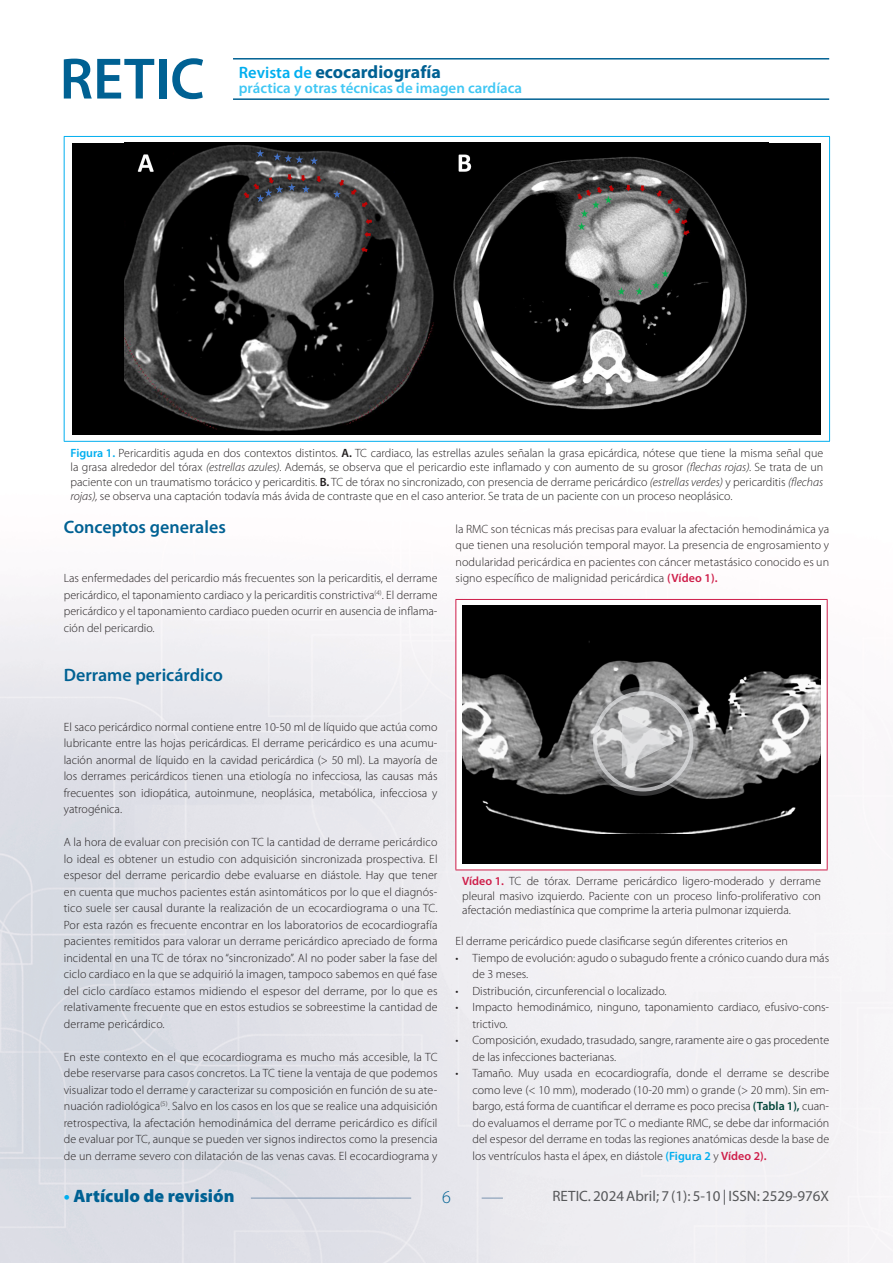
<style>
.page{position:relative;width:893px;height:1263px;background:#fff}
.page>*{position:absolute;margin:0;border:0;box-sizing:border-box;transform-origin:0 0}
._02_Primer_Orden{font:600 18px "Myriad Pro";color:#006193}
.t1{font:700 18px "Myriad Pro";color:#006193}
.t2{font:900 18px "Myriad Pro";color:#006193}
.t3{font:300 18px "Myriad Pro";color:#006193}
.t4{font:15px "Myriad Pro";color:#57585a}
.t5{font:600 15px "Myriad Pro";color:#40c7f4}
._01_Texto_comun{font:300 12px/16.5px "Myriad Pro";color:#231f20;text-align:justify}
.Pies_video{font:300 12px/14.4px "Myriad Pro";color:#231f20;text-align:justify}
.s1{font-weight:600;font-size:16.5px;color:#00aeef}
.s2{font-weight:600;color:#00aeef}
.s3{font-weight:600}
.s4{font-style:italic}
.s5{font-weight:600;color:#ce1d49}
.s6{font-weight:600;color:#004438}
.s7{font-weight:700;color:#00aeef}
</style>
<div class="page">
<img style="left:0;top:58px;width:893px;height:1205px">
<hr style="left:233px;top:58px;width:596px;height:2px;background:#006193">
<hr style="left:233px;top:98px;width:596px;height:2px;background:#006193">
<svg style="left:64px;top:59px;width:90px;height:40px"></svg>
<div style="left:159px;top:59px;width:7px;height:40px;background:#006193"></div>
<svg style="left:172px;top:58px;width:31px;height:41px"></svg>
<hr style="left:251px;top:1198px;width:160px;height:1px;background:#7a94b0">
<svg style="left:482px;top:1198px;width:21px;height:1px"></svg>
<div style="left:456px;top:599px;width:371px;height:271px;background:#fff"></div>
<hr style="left:455px;top:599px;width:373px;height:1px;background:#ce1d49">
<hr style="left:455px;top:600px;width:1px;height:269px;background:#ce1d49">
<hr style="left:827px;top:600px;width:1px;height:269px;background:#ce1d49">
<hr style="left:455px;top:869px;width:373px;height:1px;background:#ce1d49">
<div style="left:462px;top:606px;width:359px;height:257px;background:#000"></div>
<img style="left:462px;top:641px;width:359px;height:193px">
<div style="left:64px;top:136px;width:766px;height:305px;background:#fff"></div>
<hr style="left:64px;top:136px;width:766px;height:1px;background:#00aeef">
<hr style="left:64px;top:137px;width:1px;height:304px;background:#00aeef">
<hr style="left:829px;top:137px;width:1px;height:304px;background:#00aeef">
<hr style="left:64px;top:441px;width:766px;height:1px;background:#00aeef">
<div style="left:73px;top:143px;width:748px;height:292px;background:#000"></div>
<img style="left:125px;top:144px;width:622px;height:287px">
<svg style="left:589px;top:687px;width:109px;height:109px;background:#989999"></svg>
<h1 class="t1" style="left:239px;top:60px;width:204px"><span class="s1">Revista de</span> ecocardiografía</h1>
<p class="t5" style="left:239px;top:78px;width:285px">práctica y otras técnicas de imagen cardíaca</p>
<p class="_01_Texto_comun" style="left:71px;top:446px;width:754px;line-height:14.4px"><span class="s2">Figura 1.</span> Pericarditis aguda en dos contextos distintos. <span class="s3">A.</span> TC cardiaco, las estrellas azules señalan la grasa epicárdica, nótese que tiene la misma señal que la grasa alrededor del tórax <span class="s4">(estrellas azules).</span> Además, se observa que el pericardio este inflamado y con aumento de su grosor <span class="s4">(flechas rojas).</span> Se trata de un paciente con un traumatismo torácico y pericarditis. <span class="s3">B.</span> TC de tórax no sincronizado, con presencia de derrame pericárdico <span class="s4">(estrellas verdes)</span> y pericarditis <span class="s4">(flechas rojas),</span> se observa una captación todavía más ávida de contraste que en el caso anterior. Se trata de un paciente con un proceso neoplásico.</p>
<p class="_02_Primer_Orden" style="left:64px;top:515px;width:164px">Conceptos generales</p>
<p class="_01_Texto_comun" style="left:64px;top:570px;width:375px">Las enfermedades del pericardio más frecuentes son la pericarditis, el derrame pericárdico, el taponamiento cardiaco y la pericarditis constrictiva<sup>(4)</sup>. El derrame pericárdico y el taponamiento cardiaco pueden ocurrir en ausencia de inflama&shy;ción del pericardio.</p>
<p class="_02_Primer_Orden" style="left:64px;top:664px;width:161px">Derrame pericárdico</p>
<p class="_01_Texto_comun" style="left:64px;top:718px;width:375px">El saco pericárdico normal contiene entre 10-50 ml de líquido que actúa como lubricante entre las hojas pericárdicas. El derrame pericárdico es una acumu&shy;lación anormal de líquido en la cavidad pericárdica (&gt; 50 ml). La mayoría de los derrames pericárdicos tienen una etiología no infecciosa, las causas más frecuentes son idiopática, autoinmune, neoplásica, metabólica, infecciosa y yatrogénica.</p>
<p class="_01_Texto_comun" style="left:64px;top:834px;width:375px">A la hora de evaluar con precisión con TC la cantidad de derrame pericárdico lo ideal es obtener un estudio con adquisición sincronizada prospectiva. El espesor del derrame pericardio debe evaluarse en diástole. Hay que tener en cuenta que muchos pacientes están asintomáticos por lo que el diagnós&shy;tico suele ser causal durante la realización de un ecocardiograma o una TC.<br>Por esta razón es frecuente encontrar en los laboratorios de ecocardiografía pacientes remitidos para valorar un derrame pericárdico apreciado de forma incidental en una TC de tórax no “sincronizado”. Al no poder saber la fase del ciclo cardiaco en la que se adquirió la imagen, tampoco sabemos en qué fase del ciclo cardíaco estamos midiendo el espesor del derrame, por lo que es relativamente frecuente que en estos estudios se sobreestime la cantidad de derrame pericárdico.</p>
<p class="_01_Texto_comun" style="left:64px;top:1048px;width:375px">En este contexto en el que ecocardiograma es mucho más accesible, la TC debe reservarse para casos concretos. La TC tiene la ventaja de que podemos visualizar todo el derrame y caracterizar su composición en función de su ate&shy;nuación radiológica<sup>(5)</sup>. Salvo en los casos en los que se realice una adquisición retrospectiva, la afectación hemodinámica del derrame pericárdico es difícil de evaluar por TC, aunque se pueden ver signos indirectos como la presencia de un derrame severo con dilatación de las venas cavas. El ecocardiograma y</p>
<p class="_01_Texto_comun" style="left:455px;top:520px;width:375px">la RMC son técnicas más precisas para evaluar la afectación hemodinámica ya que tienen una resolución temporal mayor. La presencia de engrosamiento y nodularidad pericárdica en pacientes con cáncer metastásico conocido es un signo específico de malignidad pericárdica <span class="s5">(Vídeo 1).</span></p>
<p class="Pies_video" style="left:462px;top:874px;width:360px"><span class="s5">Vídeo 1.</span> TC de tórax. Derrame pericárdico ligero-moderado y derrame pleural masivo izquierdo. Paciente con un proceso linfo-proliferativo con afectación mediastínica que comprime la arteria pulmonar izquierda.</p>
<p class="_01_Texto_comun" style="left:455px;top:933px;width:334px">El derrame pericárdico puede clasificarse según diferentes criterios en</p>
<p class="_01_Texto_comun" style="left:472px;top:949px;width:358px;text-indent:-17px">• Tiempo de evolución: agudo o subagudo frente a crónico cuando dura más de 3 meses.</p>
<p class="_01_Texto_comun" style="left:455px;top:982px;width:213px">• Distribución, circunferencial o localizado.</p>
<p class="_01_Texto_comun" style="left:472px;top:999px;width:358px;text-indent:-17px">• Impacto hemodinámico, ninguno, taponamiento cardiaco, efusivo-cons&shy;trictivo.</p>
<p class="_01_Texto_comun" style="left:472px;top:1032px;width:358px;text-indent:-17px">• Composición, exudado, trasudado, sangre, raramente aire o gas procedente de las infecciones bacterianas.</p>
<p class="_01_Texto_comun" style="left:472px;top:1065px;width:358px;text-indent:-17px">• Tamaño. Muy usada en ecocardiografía, donde el derrame se describe como leve (&lt; 10 mm), moderado (10-20 mm) o grande (&gt; 20 mm). Sin em&shy;bargo, está forma de cuantificar el derrame es poco precisa <span class="s6">(Tabla 1),</span> cuan&shy;do evaluamos el derrame por TC o mediante RMC, se debe dar información del espesor del derrame en todas las regiones anatómicas desde la base de los ventrículos hasta el ápex, en diástole <span class="s2">(Figura 2</span> y <span class="s5">Vídeo 2).</span></p>
<h1 class="t2" style="left:64px;top:1186px;width:172px"><span class="s7">•</span> Artículo de revisión</h1>
<h1 class="t3" style="left:442px;top:1187px;width:10px">6</h1>
<p class="t4" style="left:552px;top:1187px;width:278px">RETIC. 2024 Abril; 7 (1): 5-10 | ISSN: 2529-976X</p>
</div>
